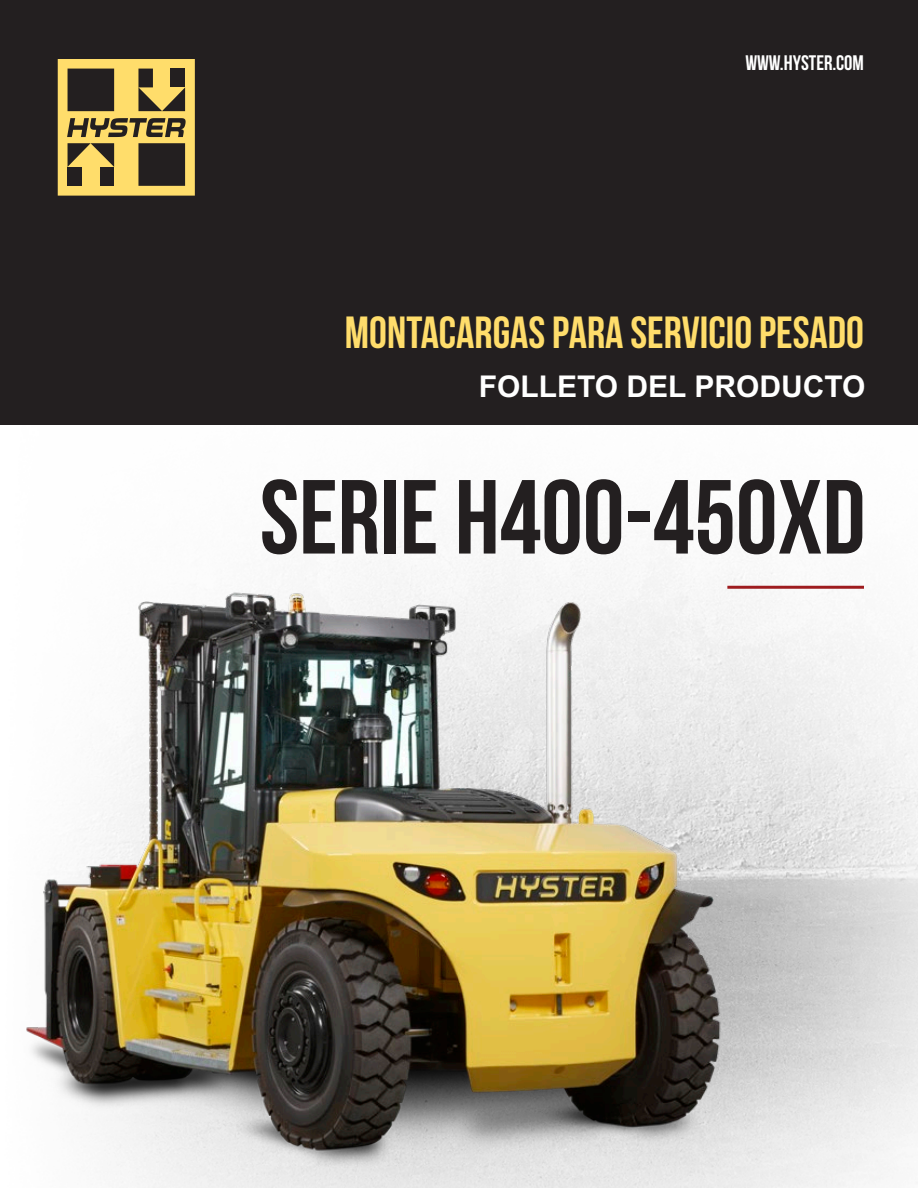
<style>
.page{position:relative;width:918px;height:1188px;background:#fff}
.page>*{position:absolute;margin:0;border:0;box-sizing:border-box;transform-origin:0 0}
.t1{font:105px "Bebas Neue";color:#231f20}
.t2{font:45px "Bebas Neue";color:#ffdd6b}
.t3{font:700 30px "Arial MT Std";color:#fff}
.t4{font:21px "Bebas Neue";color:#fff}
</style>
<div class="page">
<img style="left:0;top:424px;width:918px;height:764px">
<div style="left:0;top:0;width:918px;height:424px;background:#231f20"></div>
<svg style="left:57px;top:59px;width:138px;height:137px"></svg>
<div style="left:68px;top:69px;width:46px;height:42px;background:#231f20"></div>
<img style="left:0;top:533px;width:809px;height:635px">
<hr style="left:727px;top:586px;width:137px;height:3px;background:#9e1c1f">
<p class="t4" style="left:745px;top:51px;width:120px">WWW.HYSTER.COM</p>
<p class="t2" style="left:345px;top:308px;width:521px">MONTACARGAS PARA SERVICIO PESADO</p>
<p class="t3" style="left:479px;top:369px;width:388px">FOLLETO DEL PRODUCTO</p>
<h1 class="t1" style="left:260px;top:460px;width:607px">SERIE H400-450XD</h1>
</div>
